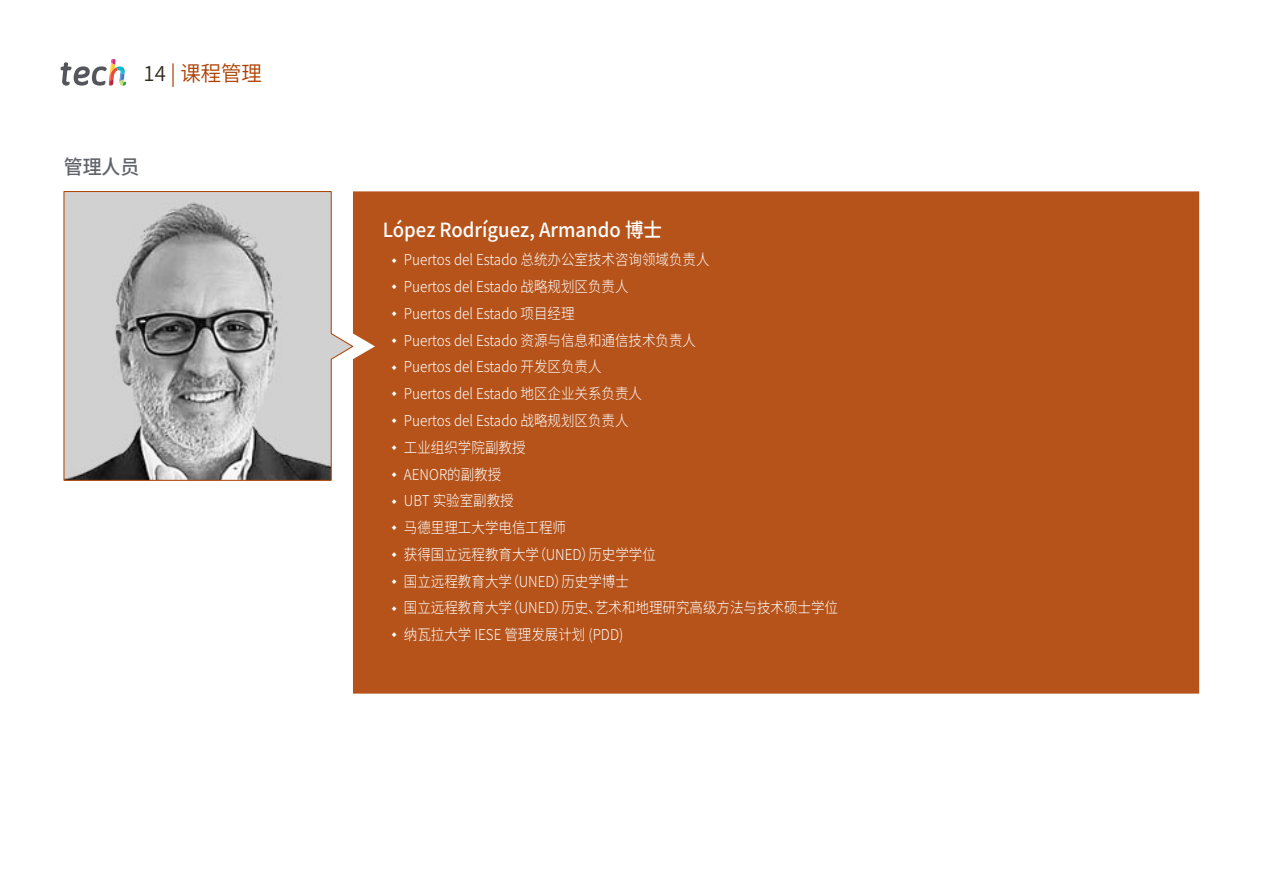
<style>
.page{position:relative;width:1263px;height:893px;background:#fff}
.page>*{position:absolute;margin:0;border:0;box-sizing:border-box;transform-origin:0 0}
.t1{font:21px "Source Han Sans CN";color:#ae4000}
.t2{font:500 19.5px "Source Han Sans CN";color:#fff;scale:.95 1}
.t3{font:500 19.5px "Source Han Sans CN";color:#61646a}
.t4{font:300 15px/26.7px "Source Han Sans CN";color:#fff;scale:.9 1}
.s1{color:#312e20}
</style>
<div class="page">
<div style="left:353px;top:191px;width:846px;height:503px;background:#b6531a"></div>
<svg style="left:64px;top:191px;width:289px;height:290px;background:#b7b6b5"></svg>
<svg style="left:61px;top:59px;width:65px;height:27px"></svg>
<svg style="left:392px;top:258px;width:5px;height:5px"></svg>
<svg style="left:392px;top:285px;width:5px;height:5px"></svg>
<svg style="left:392px;top:311px;width:5px;height:5px"></svg>
<svg style="left:392px;top:338px;width:5px;height:5px"></svg>
<svg style="left:392px;top:365px;width:5px;height:5px"></svg>
<svg style="left:392px;top:392px;width:5px;height:5px"></svg>
<svg style="left:392px;top:418px;width:5px;height:5px"></svg>
<svg style="left:392px;top:445px;width:5px;height:5px"></svg>
<svg style="left:392px;top:472px;width:5px;height:5px"></svg>
<svg style="left:392px;top:499px;width:5px;height:5px"></svg>
<svg style="left:392px;top:525px;width:5px;height:5px"></svg>
<svg style="left:392px;top:552px;width:5px;height:5px"></svg>
<svg style="left:392px;top:579px;width:5px;height:5px"></svg>
<svg style="left:392px;top:606px;width:5px;height:5px"></svg>
<svg style="left:392px;top:632px;width:5px;height:5px"></svg>
<h1 class="t1" style="left:144px;top:61px;width:120px"><span class="s1">14</span> | 课程管理</h1>
<h2 class="t3" style="left:64px;top:156px;width:77px">管理人员</h2>
<h2 class="t2" style="left:383px;top:219px;width:296px">López Rodríguez, Armando 博士</h2>
<p class="t4" style="left:404px;top:247px;width:484px">Puertos del Estado 总统办公室技术咨询领域负责人<br>Puertos del Estado 战略规划区负责人<br>Puertos del Estado 项目经理<br>Puertos del Estado 资源与信息和通信技术负责人<br>Puertos del Estado 开发区负责人<br>Puertos del Estado 地区企业关系负责人<br>Puertos del Estado 战略规划区负责人<br>工业组织学院副教授<br>AENOR的副教授<br>UBT 实验室副教授<br>马德里理工大学电信工程师<br>获得国立远程教育大学（UNED）历史学学位<br>国立远程教育大学（UNED）历史学博士<br>国立远程教育大学（UNED）历史、艺术和地理研究高级方法与技术硕士学位纳瓦拉大学 IESE 管理发展计划 (PDD)</p>
</div>
